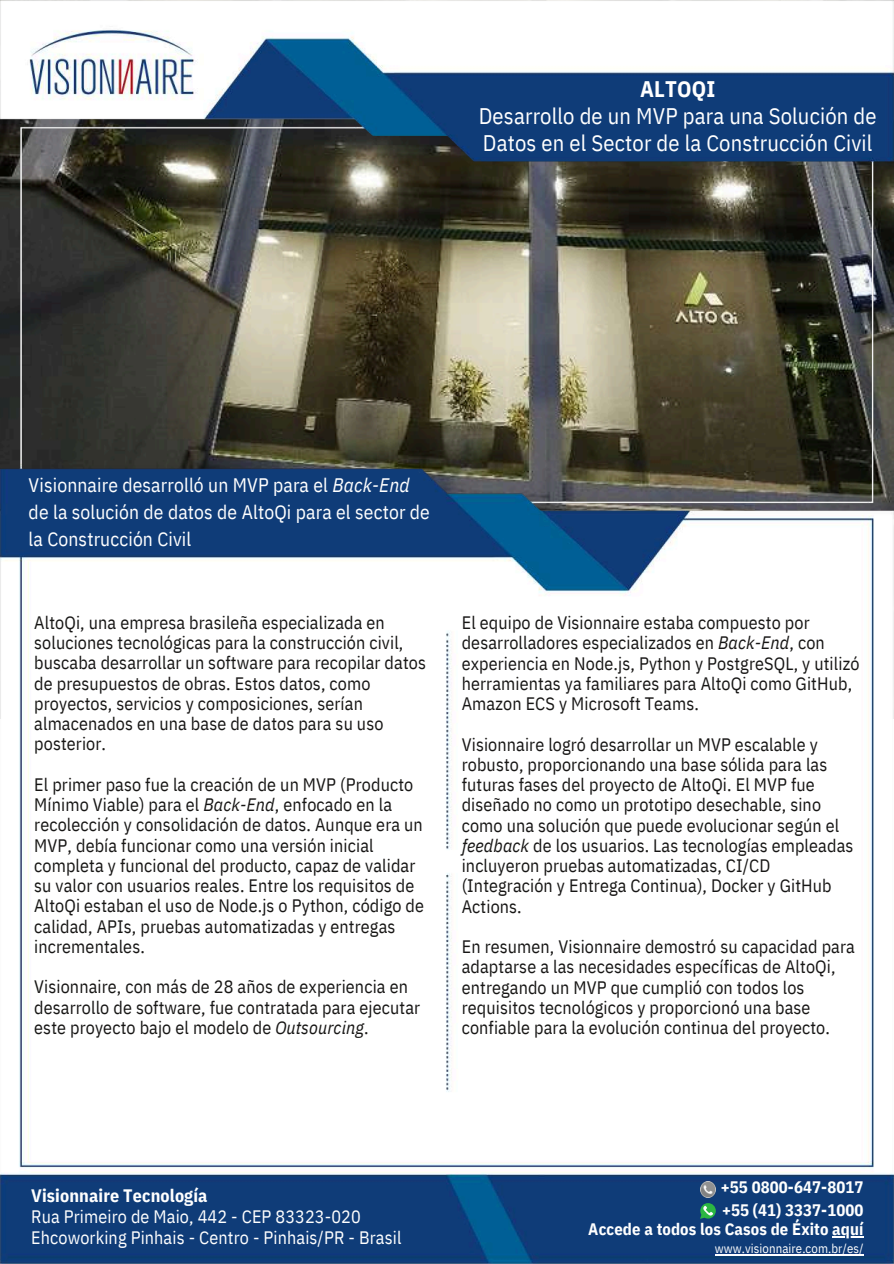
<style>
.page{position:relative;width:894px;height:1264px;background:#fff}
.page>*{position:absolute;margin:0;border:0;box-sizing:border-box;transform-origin:0 0}
.t1{font:22.5px/27px "IBM Plex Sans Cond";letter-spacing:.005em;color:#fff}
.t2{font:700 22.5px "IBM Plex Sans Cond";letter-spacing:.005em;color:#fff}
.t3{font:19.5px/27px "IBM Plex Sans Cond";letter-spacing:.005em;color:#fff}
.t4{font:18px/20.2px "IBM Plex Sans Cond";letter-spacing:.005em;color:#171615}
.t5{font:18px/21.3px "IBM Plex Sans Cond";letter-spacing:.005em;color:#fff}
.t6{font:700 18px "IBM Plex Sans Cond";letter-spacing:.005em;color:#fff}
.t7{font:700 16.65px/22.5px "IBM Plex Sans Cond";letter-spacing:.005em;color:#fff}
.t8{font:12.75px "IBM Plex Sans Cond";letter-spacing:.005em;color:#fff}
.s1{font-style:italic}
</style>
<div class="page">
<img style="left:0;top:0;width:893px;height:1263px">
<hr style="left:832px;top:1235px;width:31px;height:2px;background:#fff">
<img style="left:699px;top:1181px;width:16px;height:16px">
<svg style="left:699px;top:1202px;width:16px;height:16px"></svg>
<hr style="left:714px;top:1253px;width:149px;height:2px;background:#fff">
<p class="t2" style="left:640px;top:74px;width:77px">ALTOQI</p>
<p class="t1" style="left:478px;top:102px;width:399px">Desarrollo de un MVP para una Solución de<br>Datos en el Sector de la Construcción Civil</p>
<p class="t3" style="left:29px;top:471px;width:402px">Visionnaire desarrolló un MVP para el <span class="s1">Back-End </span>de la solución de datos de AltoQi para el sector de la Construcción Civil</p>
<p class="t4" style="left:34px;top:612px;width:393px">AltoQi, una empresa brasileña especializada en soluciones tecnológicas para la construcción civil, buscaba desarrollar un software para recopilar datos de presupuestos de obras. Estos datos, como proyectos, servicios y composiciones, serían almacenados en una base de datos para su uso posterior.</p>
<p class="t4" style="left:34px;top:774px;width:391px">El primer paso fue la creación de un MVP (Producto Mínimo Viable) para el <span class="s1">Back-End</span>, enfocado en la recolección y consolidación de datos. Aunque era un MVP, debía funcionar como una versión inicial completa y funcional del producto, capaz de validar su valor con usuarios reales. Entre los requisitos de AltoQi estaban el uso de Node.js o Python, código de calidad, APIs, pruebas automatizadas y entregas incrementales.</p>
<p class="t4" style="left:34px;top:976px;width:387px">Visionnaire, con más de 28 años de experiencia en desarrollo de software, fue contratada para ejecutar este proyecto bajo el modelo de <span class="s1">Outsourcing</span>.</p>
<p class="t4" style="left:461px;top:612px;width:399px">El equipo de Visionnaire estaba compuesto por desarrolladores especializados en <span class="s1">Back-End</span>, con experiencia en Node.js, Python y PostgreSQL, y utilizó herramientas ya familiares para AltoQi como GitHub, Amazon ECS y Microsoft Teams.</p>
<p class="t4" style="left:461px;top:733px;width:393px">Visionnaire logró desarrollar un MVP escalable y robusto, proporcionando una base sólida para las futuras fases del proyecto de AltoQi. El MVP fue diseñado no como un prototipo desechable, sino como una solución que puede evolucionar según el <span class="s1">feedback</span> de los usuarios. Las tecnologías empleadas incluyeron pruebas automatizadas, CI/CD (Integración y Entrega Continua), Docker y GitHub Actions.</p>
<p class="t4" style="left:461px;top:936px;width:394px">En resumen, Visionnaire demostró su capacidad para adaptarse a las necesidades específicas de AltoQi, entregando un MVP que cumplió con todos los requisitos tecnológicos y proporcionó una base confiable para la evolución continua del proyecto.</p>
<p class="t6" style="left:31px;top:1182px;width:178px">Visionnaire Tecnología</p>
<p class="t5" style="left:31px;top:1205px;width:371px">Rua Primeiro de Maio, 442 - CEP 83323-020<br>Ehcoworking Pinhais - Centro - Pinhais/PR - Brasil</p>
<p class="t7" style="left:720px;top:1175px;width:144px">+55 0800-647-8017 +55 (41) 3337-1000</p>
<p class="t7" style="left:588px;top:1217px;width:277px">Accede a todos los Casos de Éxito aquí</p>
<p class="t8" style="left:714px;top:1239px;width:150px">www.visionnaire.com.br/es/</p>
</div>
